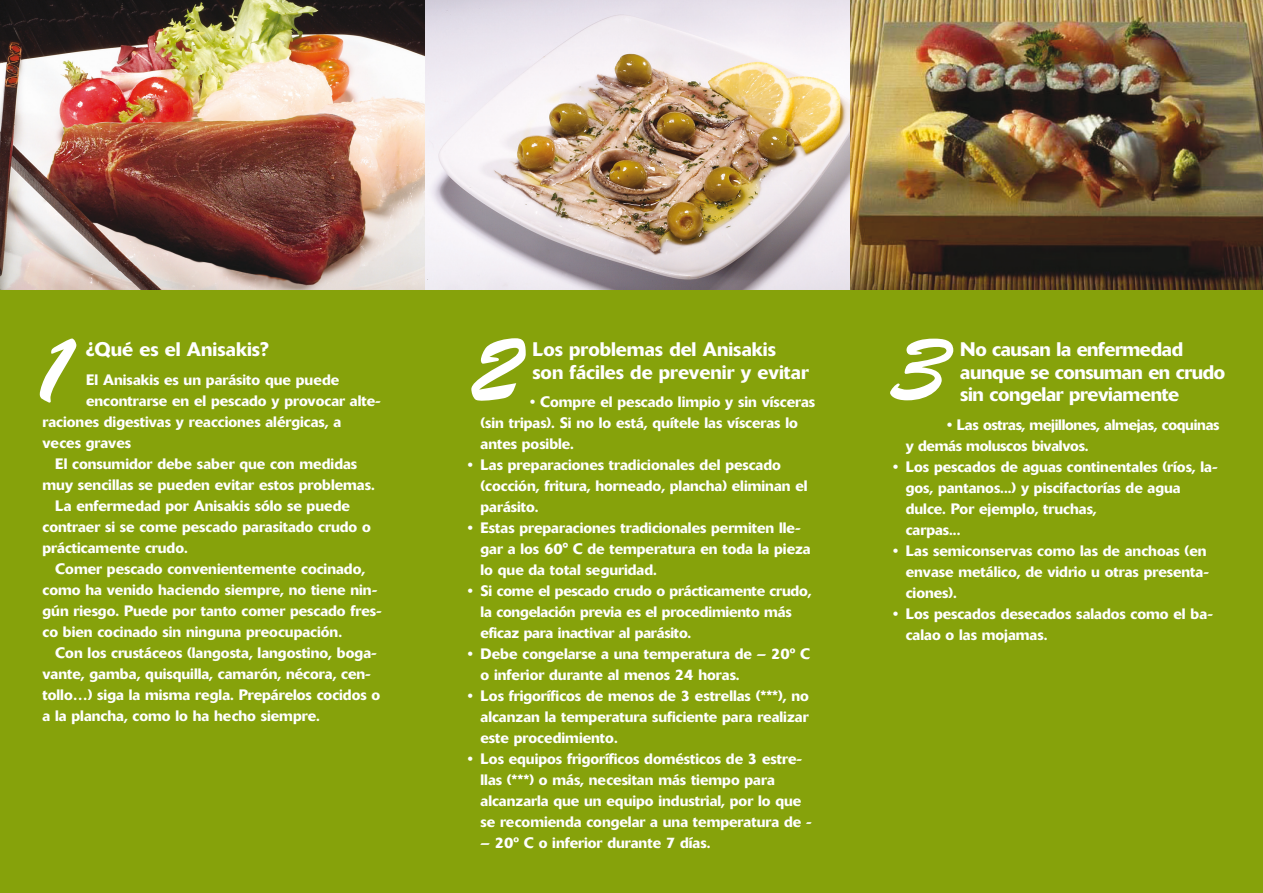
<style>
.page{position:relative;width:1263px;height:893px;background:#86a20b}
.page>*{position:absolute;margin:0;border:0;box-sizing:border-box;transform-origin:0 0}
.t1{font:94.5px "Brush Script";color:#fff}
.t2{font:500 19.5px/22.5px "Delta";color:#fff}
.t3{font:500 19.5px/22.5px "Delta";letter-spacing:-.02em;color:#fff}
.t4{font:500 15px/21px "Delta";color:#fff}
.t5{font:500 15px/21px "Delta";letter-spacing:-.02em;color:#fff}
</style>
<div class="page">
<img style="left:0;top:0;width:425px;height:290px">
<img style="left:425px;top:0;width:425px;height:290px">
<img style="left:850px;top:0;width:413px;height:290px">
<h1 class="t1" style="left:26px;top:343px;width:55px">1</h1>
<h1 class="t1" style="left:468px;top:343px;width:55px">2</h1>
<h1 class="t1" style="left:893px;top:343px;width:55px">3</h1>
<h2 class="t2" style="left:86px;top:340px;width:184px">¿Qué es el Anisakis?</h2>
<h2 class="t2" style="left:532px;top:340px;width:278px">Los problemas del Anisakis son fáciles de prevenir y evitar</h2>
<h2 class="t3" style="left:960px;top:340px;width:266px">No causan la enfermedad aunque se consuman en crudo sin congelar previamente</h2>
<p class="t5" style="left:906px;top:415px;width:315px;text-indent:41px">• Las ostras, mejillones, almejas, coquinas y demás moluscos bivalvos.</p>
<p class="t4" style="left:906px;top:457px;width:313px;text-indent:-13px">• Los pescados de aguas continentales (ríos, la&shy;gos, pantanos...) y piscifactorías de agua dulce. Por ejemplo, truchas,<br>carpas...</p>
<p class="t4" style="left:906px;top:541px;width:305px;text-indent:-13px">• Las semiconservas como las de anchoas (en envase metálico, de vidrio u otras presenta&shy;ciones).</p>
<p class="t4" style="left:906px;top:604px;width:309px;text-indent:-13px">• Los pescados desecados salados como el ba&shy;calao o las mojamas.</p>
<p class="t4" style="left:86px;top:370px;width:255px">El Anisakis es un parásito que puede</p>
<p class="t4" style="left:86px;top:391px;width:296px">encontrarse en el pescado y provocar alte-</p>
<p class="t4" style="left:43px;top:412px;width:300px">raciones digestivas y reacciones alérgicas, a</p>
<p class="t4" style="left:43px;top:433px;width:90px">veces graves</p>
<p class="t4" style="left:55px;top:454px;width:303px">El consumidor debe saber que con medidas</p>
<p class="t4" style="left:43px;top:475px;width:334px">muy sencillas se pueden evitar estos problemas.</p>
<p class="t4" style="left:55px;top:496px;width:296px">La enfermedad por Anisakis sólo se puede</p>
<p class="t4" style="left:43px;top:517px;width:330px">contraer si se come pescado parasitado crudo o</p>
<p class="t4" style="left:43px;top:538px;width:147px">prácticamente crudo.</p>
<p class="t4" style="left:55px;top:559px;width:311px">Comer pescado convenientemente cocinado,</p>
<p class="t4" style="left:43px;top:580px;width:336px">como ha venido haciendo siempre, no tiene nin-</p>
<p class="t4" style="left:43px;top:601px;width:341px">gún riesgo. Puede por tanto comer pescado fres-</p>
<p class="t4" style="left:43px;top:622px;width:301px">co bien cocinado sin ninguna preocupación.</p>
<p class="t4" style="left:55px;top:643px;width:323px">Con los crustáceos (langosta, langostino, boga-</p>
<p class="t4" style="left:43px;top:664px;width:330px">vante, gamba, quisquilla, camarón, nécora, cen-</p>
<p class="t4" style="left:43px;top:685px;width:339px">tollo…) siga la misma regla. Prepárelos cocidos o</p>
<p class="t4" style="left:43px;top:706px;width:279px">a la plancha, como lo ha hecho siempre.</p>
<p class="t4" style="left:480px;top:393px;width:336px;text-indent:50px">• Compre el pescado limpio y sin vísceras (sin tripas). Si no lo está, quítele las vísceras lo antes posible.</p>
<p class="t4" style="left:480px;top:456px;width:329px;text-indent:-13px">• Las preparaciones tradicionales del pescado (cocción, fritura, horneado, plancha) eliminan el parásito.</p>
<p class="t4" style="left:480px;top:519px;width:332px;text-indent:-13px">• Estas preparaciones tradicionales permiten lle&shy;gar a los 60° C de temperatura en toda la pieza lo que da total seguridad.</p>
<p class="t4" style="left:480px;top:582px;width:332px;text-indent:-13px">• Si come el pescado crudo o prácticamente crudo, la congelación previa es el procedimiento más eficaz para inactivar al parásito.</p>
<p class="t4" style="left:480px;top:645px;width:331px;text-indent:-13px">• Debe congelarse a una temperatura de – 20º C o inferior durante al menos 24 horas.</p>
<p class="t4" style="left:480px;top:687px;width:330px;text-align:justify;text-indent:-13px">• Los frigoríficos de menos de 3 estrellas (***), no alcanzan la temperatura suficiente para realizar este procedimiento.</p>
<p class="t4" style="left:480px;top:750px;width:333px;text-indent:-13px">• Los equipos frigoríficos domésticos de 3 estre&shy;llas (***) o más, necesitan más tiempo para alcanzarla que un equipo industrial, por lo que se recomienda congelar a una temperatura de -</p>
<p class="t4" style="left:480px;top:834px;width:231px">– 20º C o inferior durante 7 días.</p>
</div>
